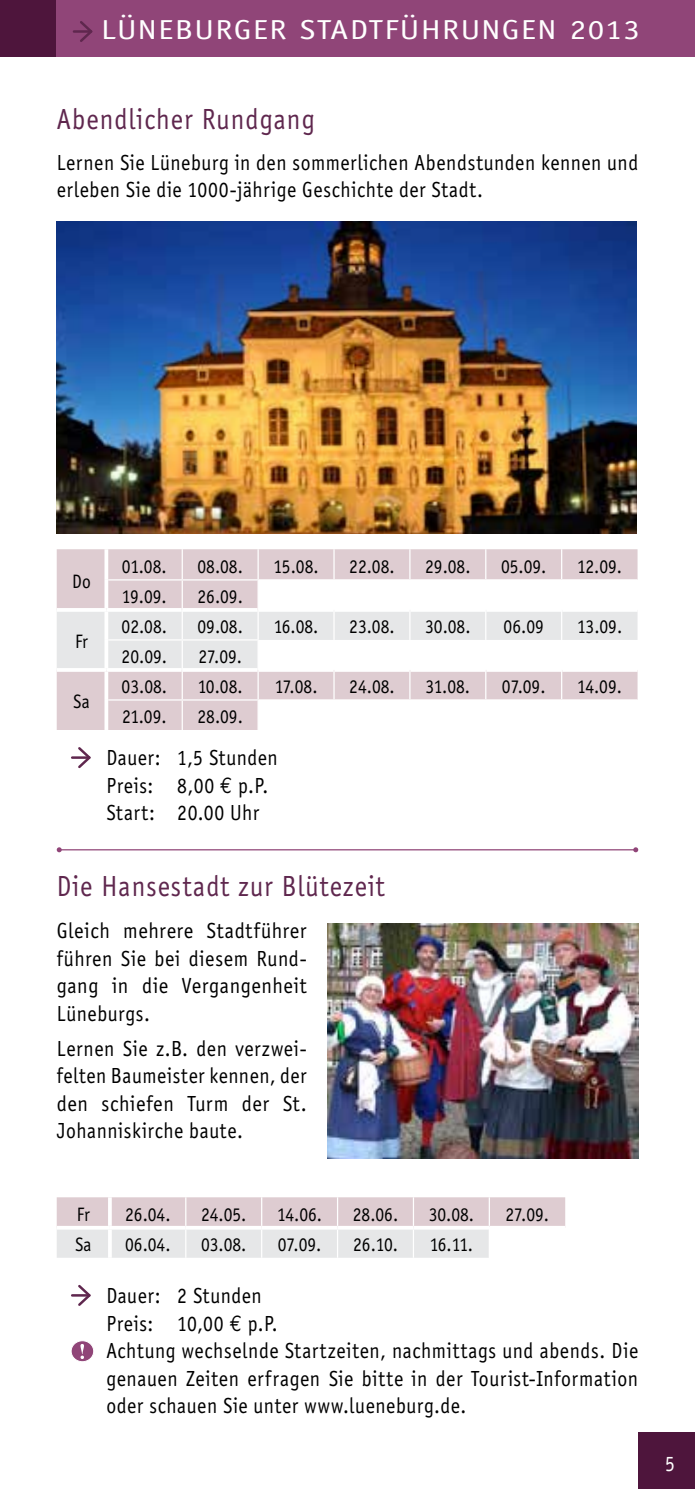
<style>
.page{position:relative;width:695px;height:1489px;background:#fff}
.page>*{position:absolute;margin:0;border:0;box-sizing:border-box;transform-origin:0 0}
.t1{font:30px "Officina Sans";letter-spacing:.04em;color:#5f274e;scale:.9 1}
.t2{font:27.5px "Officina Sans Std";letter-spacing:.04em;color:#fff;scale:1.2 1}
.t3{font:22.5px/27.5px "Officina Sans";letter-spacing:.03em;color:#000;scale:.9 1}
.t4{font:22.5px/27.5px "Officina Sans";letter-spacing:.03em;color:#000;text-align:justify;scale:.93 1}
.t5{font:22.5px "Officina Sans";color:#fff;scale:.9 1}
.t6{font:20px "Officina Sans";color:#000;scale:.9 1}
.s1{font-family:"Euro Mono"}
</style>
<div class="page">
<div style="left:0;top:0;width:694px;height:57px;background:#904578"></div>
<div style="left:0;top:0;width:56px;height:57px;background:#4e153c"></div>
<hr style="left:74px;top:30px;width:17px;height:3px;background:#5f274e">
<svg style="left:78px;top:21px;width:15px;height:21px"></svg>
<div style="left:638px;top:1431px;width:56px;height:57px;background:#4e153c"></div>
<svg style="left:57px;top:1197px;width:508px;height:60px;background:#e4dbde"></svg>
<hr style="left:488px;top:1229px;width:2px;height:28px;background:#fff">
<svg style="left:57px;top:1225px;width:53px;height:4px"></svg>
<svg style="left:110px;top:1225px;width:76px;height:4px"></svg>
<svg style="left:186px;top:1225px;width:75px;height:4px"></svg>
<svg style="left:261px;top:1225px;width:76px;height:4px"></svg>
<svg style="left:337px;top:1225px;width:76px;height:4px"></svg>
<svg style="left:413px;top:1225px;width:76px;height:4px"></svg>
<svg style="left:489px;top:1225px;width:76px;height:4px"></svg>
<hr style="left:108px;top:1197px;width:4px;height:28px;background:#fff">
<hr style="left:108px;top:1229px;width:4px;height:28px;background:#fff">
<hr style="left:72px;top:1293px;width:17px;height:3px;background:#5f274e">
<svg style="left:76px;top:1284px;width:15px;height:22px"></svg>
<div style="left:71px;top:1340px;width:23px;height:21px;background:#904578;border-radius:50%"></div>
<div style="left:71px;top:1340px;width:23px;height:21px;border:1px solid #fff;border-radius:50%"></div>
<svg style="left:80px;top:1344px;width:4px;height:14px"></svg>
<img style="left:328px;top:923px;width:310px;height:235px">
<svg style="left:57px;top:549px;width:580px;height:181px;fill:#deccd1"></svg>
<svg style="left:104px;top:549px;width:4px;height:31px"></svg>
<svg style="left:104px;top:580px;width:4px;height:28px"></svg>
<svg style="left:104px;top:700px;width:4px;height:30px"></svg>
<hr style="left:57px;top:608px;width:49px;height:3px;background:#fff">
<hr style="left:106px;top:608px;width:76px;height:3px;background:#fff">
<hr style="left:183px;top:608px;width:74px;height:3px;background:#fff">
<hr style="left:259px;top:608px;width:74px;height:3px;background:#fff">
<hr style="left:334px;top:608px;width:75px;height:3px;background:#fff">
<hr style="left:410px;top:608px;width:75px;height:3px;background:#fff">
<hr style="left:486px;top:608px;width:75px;height:3px;background:#fff">
<hr style="left:562px;top:608px;width:75px;height:3px;background:#fff">
<hr style="left:108px;top:699px;width:74px;height:1px;background:#fff">
<hr style="left:182px;top:699px;width:76px;height:1px;background:#fff">
<hr style="left:258px;top:699px;width:76px;height:1px;background:#fff">
<hr style="left:334px;top:699px;width:76px;height:1px;background:#fff">
<hr style="left:410px;top:699px;width:75px;height:1px;background:#fff">
<hr style="left:485px;top:699px;width:76px;height:1px;background:#fff">
<hr style="left:561px;top:699px;width:76px;height:1px;background:#fff">
<hr style="left:108px;top:579px;width:74px;height:1px;background:#fff">
<hr style="left:182px;top:579px;width:76px;height:1px;background:#fff">
<hr style="left:258px;top:579px;width:76px;height:1px;background:#fff">
<hr style="left:334px;top:579px;width:76px;height:1px;background:#fff">
<hr style="left:410px;top:579px;width:75px;height:1px;background:#fff">
<hr style="left:485px;top:579px;width:76px;height:1px;background:#fff">
<hr style="left:561px;top:579px;width:76px;height:1px;background:#fff">
<hr style="left:182px;top:700px;width:1px;height:30px;background:#fff">
<hr style="left:257px;top:700px;width:2px;height:30px;background:#fff">
<hr style="left:333px;top:700px;width:1px;height:30px;background:#fff">
<hr style="left:409px;top:700px;width:1px;height:30px;background:#fff">
<hr style="left:485px;top:700px;width:1px;height:30px;background:#fff">
<hr style="left:561px;top:700px;width:1px;height:30px;background:#fff">
<svg style="left:57px;top:610px;width:580px;height:89px"></svg>
<hr style="left:257px;top:610px;width:2px;height:29px;background:#fff">
<hr style="left:333px;top:610px;width:1px;height:30px;background:#fff">
<hr style="left:409px;top:610px;width:1px;height:30px;background:#fff">
<hr style="left:485px;top:610px;width:1px;height:30px;background:#fff">
<hr style="left:561px;top:610px;width:1px;height:30px;background:#fff">
<hr style="left:182px;top:640px;width:1px;height:30px;background:#fff">
<hr style="left:257px;top:640px;width:2px;height:30px;background:#fff">
<hr style="left:333px;top:640px;width:1px;height:30px;background:#fff">
<hr style="left:409px;top:640px;width:1px;height:30px;background:#fff">
<hr style="left:485px;top:640px;width:1px;height:30px;background:#fff">
<hr style="left:561px;top:640px;width:1px;height:30px;background:#fff">
<hr style="left:182px;top:549px;width:1px;height:30px;background:#fff">
<hr style="left:257px;top:549px;width:2px;height:30px;background:#fff">
<hr style="left:333px;top:549px;width:1px;height:30px;background:#fff">
<hr style="left:409px;top:549px;width:1px;height:30px;background:#fff">
<hr style="left:485px;top:549px;width:1px;height:30px;background:#fff">
<hr style="left:561px;top:549px;width:1px;height:30px;background:#fff">
<hr style="left:182px;top:580px;width:1px;height:30px;background:#fff">
<hr style="left:257px;top:580px;width:2px;height:30px;background:#fff">
<hr style="left:333px;top:580px;width:1px;height:30px;background:#fff">
<hr style="left:409px;top:580px;width:1px;height:30px;background:#fff">
<hr style="left:485px;top:580px;width:1px;height:30px;background:#fff">
<hr style="left:561px;top:580px;width:1px;height:30px;background:#fff">
<svg style="left:72px;top:747px;width:19px;height:22px"></svg>
<img style="left:57px;top:221px;width:579px;height:312px">
<hr style="left:59px;top:849px;width:576px;height:1px;background:#904578">
<svg style="left:57px;top:847px;width:5px;height:5px"></svg>
<svg style="left:633px;top:847px;width:5px;height:5px"></svg>
<p class="t2" style="left:101px;top:14px;width:450px">LÜNEBURGER STADTFÜHRUNGEN 2013</p>
<h1 class="t1" style="left:57px;top:102px;width:288px">Abendlicher Rundgang</h1>
<p class="t3" style="left:57px;top:149px;width:647px">Lernen Sie Lüneburg in den sommerlichen Abendstunden kennen und erleben Sie die 1000-jährige Geschichte der Stadt.</p>
<p class="t6" style="left:72px;top:570px;width:22px">Do</p>
<p class="t6" style="left:75px;top:630px;width:16px">Fr</p>
<p class="t6" style="left:73px;top:690px;width:20px">Sa</p>
<p class="t6" style="left:122px;top:555px;width:51px">01.08.</p>
<p class="t6" style="left:197px;top:555px;width:52px">08.08.</p>
<p class="t6" style="left:273px;top:555px;width:52px">15.08.</p>
<p class="t6" style="left:349px;top:555px;width:52px">22.08.</p>
<p class="t6" style="left:425px;top:555px;width:52px">29.08.</p>
<p class="t6" style="left:501px;top:555px;width:52px">05.09.</p>
<p class="t6" style="left:577px;top:555px;width:52px">12.09.</p>
<p class="t6" style="left:122px;top:585px;width:51px">19.09.</p>
<p class="t6" style="left:197px;top:585px;width:52px">26.09.</p>
<p class="t6" style="left:122px;top:615px;width:52px">02.08.</p>
<p class="t6" style="left:197px;top:615px;width:52px">09.08.</p>
<p class="t6" style="left:274px;top:615px;width:51px">16.08.</p>
<p class="t6" style="left:349px;top:615px;width:52px">23.08.</p>
<p class="t6" style="left:425px;top:615px;width:52px">30.08.</p>
<p class="t6" style="left:503px;top:615px;width:46px">06.09</p>
<p class="t6" style="left:577px;top:615px;width:52px">13.09.</p>
<p class="t6" style="left:122px;top:645px;width:52px">20.09.</p>
<p class="t6" style="left:198px;top:645px;width:50px">27.09.</p>
<p class="t6" style="left:122px;top:675px;width:52px">03.08.</p>
<p class="t6" style="left:198px;top:675px;width:51px">10.08.</p>
<p class="t6" style="left:274px;top:675px;width:49px">17.08.</p>
<p class="t6" style="left:349px;top:675px;width:52px">24.08.</p>
<p class="t6" style="left:425px;top:675px;width:51px">31.08.</p>
<p class="t6" style="left:502px;top:675px;width:50px">07.09.</p>
<p class="t6" style="left:577px;top:675px;width:51px">14.09.</p>
<p class="t6" style="left:122px;top:705px;width:51px">21.09.</p>
<p class="t6" style="left:197px;top:705px;width:52px">28.09.</p>
<p class="t3" style="left:106px;top:744px;width:192px">Dauer: 1,5 Stunden<br>Preis: 8,00 <span class="s1">€</span> p.P.<br>Start: 20.00 Uhr</p>
<h1 class="t1" style="left:57px;top:869px;width:366px">Die Hansestadt zur Blütezeit</h1>
<p class="t4" style="left:57px;top:917px;width:270px">Gleich mehrere Stadtführer führen Sie bei diesem Rund&shy;gang in die Vergangenheit Lüneburgs.</p>
<p class="t3" style="left:57px;top:1034px;width:279px;text-align:justify">Lernen Sie z.B. den verzwei&shy;felten Baumeister kennen, der den schiefen Turm der St.<br>Johanniskirche baute.</p>
<p class="t6" style="left:77px;top:1202px;width:16px">Fr</p>
<p class="t6" style="left:125px;top:1202px;width:52px">26.04.</p>
<p class="t6" style="left:201px;top:1202px;width:52px">24.05.</p>
<p class="t6" style="left:277px;top:1202px;width:51px">14.06.</p>
<p class="t6" style="left:353px;top:1202px;width:52px">28.06.</p>
<p class="t6" style="left:428px;top:1202px;width:52px">30.08.</p>
<p class="t6" style="left:505px;top:1202px;width:50px">27.09.</p>
<p class="t6" style="left:75px;top:1232px;width:20px">Sa</p>
<p class="t6" style="left:125px;top:1232px;width:52px">06.04.</p>
<p class="t6" style="left:201px;top:1232px;width:52px">03.08.</p>
<p class="t6" style="left:278px;top:1232px;width:50px">07.09.</p>
<p class="t6" style="left:353px;top:1232px;width:51px">26.10.</p>
<p class="t6" style="left:429px;top:1232px;width:50px">16.11.</p>
<p class="t3" style="left:106px;top:1282px;width:592px">Dauer: 2 Stunden<br>Preis: 10,00 <span class="s1">€</span> p.P.<br>Achtung wechselnde Startzeiten, nachmittags und abends. Die genauen Zeiten erfragen Sie bitte in der Tourist-Information oder schauen Sie unter www.lueneburg.de.</p>
<p class="t5" style="left:665px;top:1450px;width:12px">5</p>
</div>
